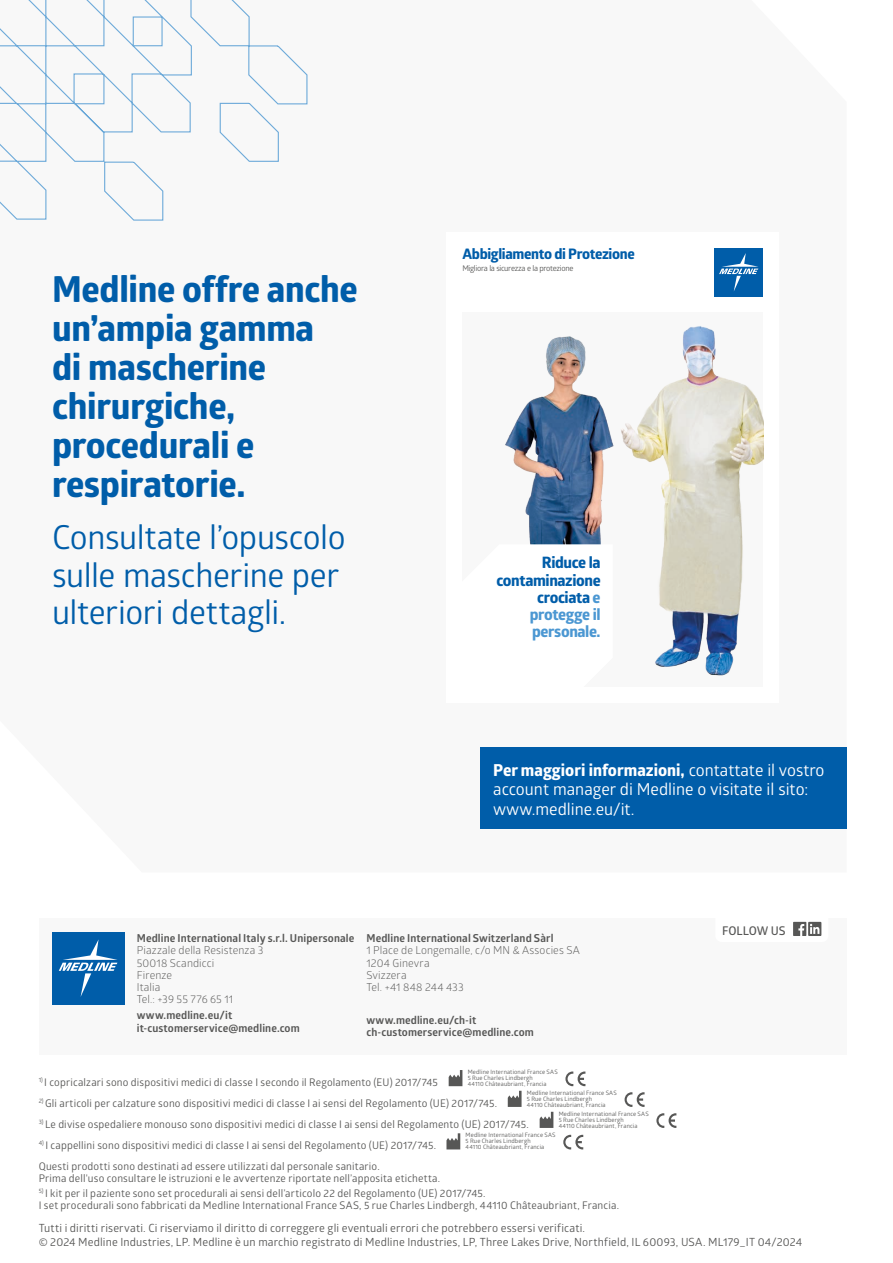
<style>
.page{position:relative;width:893px;height:1263px;background:#fff}
.page>*{position:absolute;margin:0;border:0;box-sizing:border-box;transform-origin:0 0}
.t1{font:700 36px/39px "Globerx";letter-spacing:-.01em;color:#005da9}
.t2{font:33px/37.5px "Glober";letter-spacing:-.015em;color:#005da9}
.t3{font:16.5px/19.5px "Glober";color:#fff}
.t4{font:700 16.5px "Globerx";color:#fff}
.t5{font:700 15.75px/17.2px "Globerx";letter-spacing:-.025em;color:#005da9;text-align:right}
.t6{font:700 14.55px "Globerx";letter-spacing:-.025em;color:#005da9}
.t7{font:600 12px "Glober";letter-spacing:-.01em;color:#575756}
.t8{font:11.25px/13.5px "Glober";letter-spacing:.015em;color:#575756}
.t9{font:700 10.95px/12.1px "Glober";letter-spacing:.01em;color:#575756}
.t10{font:10.95px/12.1px "Glober";letter-spacing:.01em;color:#575756}
.t11{font:10.5px/21px "Glober";letter-spacing:.015em;color:#575756}
.t12{font:7.8px "Glober";letter-spacing:-.035em;color:#575756}
.t13{font:6px/6px "Glober";letter-spacing:.02em;color:#575756}
.s1{color:#4b97d2}
.s2{font-family:"Glober";font-weight:400}
</style>
<div class="page">
<div style="left:39px;top:919px;width:808px;height:136px;background:#f8f8f8"></div>
<div style="left:52px;top:932px;width:72px;height:72px;background:#005da9"></div>
<svg style="left:59px;top:939px;width:59px;height:58px"></svg>
<div style="left:715px;top:909px;width:113px;height:33px;background:#fff;border-radius:6px"></div>
<svg style="left:0;top:0;width:308px;height:221px"></svg>
<div style="left:715px;top:248px;width:48px;height:48px;background:#005da9"></div>
<svg style="left:719px;top:253px;width:39px;height:38px"></svg>
<div style="left:462px;top:312px;width:301px;height:375px;background:#f8f8f8"></div>
<img style="left:643px;top:326px;width:120px;height:350px">
<img style="left:505px;top:336px;width:138px;height:208px">
<svg style="left:449px;top:1070px;width:13px;height:16px"></svg>
<svg style="left:565px;top:1071px;width:20px;height:15px"></svg>
<svg style="left:508px;top:1091px;width:14px;height:16px"></svg>
<svg style="left:625px;top:1092px;width:20px;height:15px"></svg>
<svg style="left:540px;top:1112px;width:13px;height:16px"></svg>
<svg style="left:656px;top:1113px;width:20px;height:15px"></svg>
<svg style="left:446px;top:1133px;width:14px;height:16px"></svg>
<svg style="left:563px;top:1135px;width:20px;height:14px"></svg>
<div style="left:480px;top:747px;width:367px;height:81px;background:#005da9"></div>
<svg style="left:808px;top:922px;width:13px;height:14px"></svg>
<svg style="left:810px;top:924px;width:9px;height:10px"></svg>
<div style="left:793px;top:922px;width:13px;height:14px;background:#575756"></div>
<svg style="left:798px;top:924px;width:6px;height:12px"></svg>
<h1 class="t1" style="left:52px;top:269px;width:307px">Medline offre anche un’ampia gamma<br>di mascherine chirurgiche, procedurali e respiratorie.</h1>
<h2 class="t2" style="left:52px;top:517px;width:295px">Consultate l’opuscolo sulle mascherine per ulteriori dettagli.</h2>
<h3 class="t6" style="left:462px;top:243px;width:174px">Abbigliamento di Protezione</h3>
<p class="t12" style="left:462px;top:263px;width:113px">Migliora la sicurezza e la protezione</p>
<h3 class="t5" style="left:496px;top:554px;width:106px">Riduce la contaminazione crociata <span class="s1">e protegge il personale.</span></h3>
<h3 class="t4" style="left:493px;top:758px;width:333px">Per maggiori informazioni, <span class="s2">contattate il vostro</span></h3>
<h3 class="t3" style="left:493px;top:779px;width:317px">account manager di Medline o visitate il sito: www.medline.eu/it.</h3>
<p class="t9" style="left:137px;top:932px;width:219px">Medline International Italy s.r.l. Unipersonale</p>
<p class="t10" style="left:137px;top:944px;width:128px">Piazzale della Resistenza 3<br>50018 Scandicci<br>Firenze<br>Italia<br>Tel.: +39 55 776 65 11</p>
<p class="t9" style="left:137px;top:1009px;width:165px">www.medline.eu/it it-customerservice@medline.com</p>
<p class="t9" style="left:366px;top:932px;width:189px">Medline International Switzerland Sàrl</p>
<p class="t10" style="left:366px;top:944px;width:215px">1 Place de Longemalle, c/o MN &amp; Associes SA<br>1204 Ginevra<br>Svizzera<br>Tel. +41 848 244 433</p>
<p class="t9" style="left:366px;top:1013px;width:169px">www.medline.eu/ch-it ch-customerservice@medline.com</p>
<p class="t7" style="left:722px;top:922px;width:65px">FOLLOW US</p>
<p class="t13" style="left:468px;top:1069px;width:91px">Medline International France SAS<br>5 Rue Charles Lindbergh<br>44110 Châteaubriant, Francia</p>
<p class="t13" style="left:527px;top:1089px;width:91px">Medline International France SAS<br>5 Rue Charles Lindbergh<br>44110 Châteaubriant, Francia</p>
<p class="t13" style="left:559px;top:1110px;width:91px">Medline International France SAS<br>5 Rue Charles Lindbergh<br>44110 Châteaubriant, Francia</p>
<p class="t13" style="left:466px;top:1132px;width:91px">Medline International France SAS<br>5 Rue Charles Lindbergh<br>44110 Châteaubriant, Francia</p>
<p class="t11" style="left:39px;top:1071px;width:401px"><sup>1)</sup> I copricalzari sono dispositivi medici di classe I secondo il Regolamento (EU) 2017/745</p>
<p class="t11" style="left:39px;top:1092px;width:460px"><sup>2)</sup> Gli articoli per calzature sono dispositivi medici di classe I ai sensi del Regolamento (UE) 2017/745.</p>
<p class="t11" style="left:39px;top:1113px;width:492px"><sup>3)</sup> Le divise ospedaliere monouso sono dispositivi medici di classe I ai sensi del Regolamento (UE) 2017/745.</p>
<p class="t11" style="left:39px;top:1134px;width:399px"><sup>4)</sup> I cappellini sono dispositivi medici di classe I ai sensi del Regolamento (UE) 2017/745.<br>Questi prodotti sono destinati ad essere utilizzati dal personale sanitario.</p>
<p class="t11" style="left:39px;top:1167px;width:403px">Prima dell'uso consultare le istruzioni e le avvertenze riportate nell’apposita etichetta.</p>
<p class="t11" style="left:39px;top:1187px;width:582px;line-height:12px"><sup>5)</sup> I kit per il paziente sono set procedurali ai sensi dell’articolo 22 del Regolamento (UE) 2017/745.<br>I set procedurali sono fabbricati da Medline International France SAS, 5 rue Charles Lindbergh, 44110 Châteaubriant, Francia.</p>
<p class="t8" style="left:39px;top:1221px;width:765px">Tutti i diritti riservati. Ci riserviamo il diritto di correggere gli eventuali errori che potrebbero essersi verificati.<br>© 2024 Medline Industries, LP. Medline è un marchio registrato di Medline Industries, LP, Three Lakes Drive, Northfield, IL 60093, USA. ML179_IT 04/2024</p>
</div>
